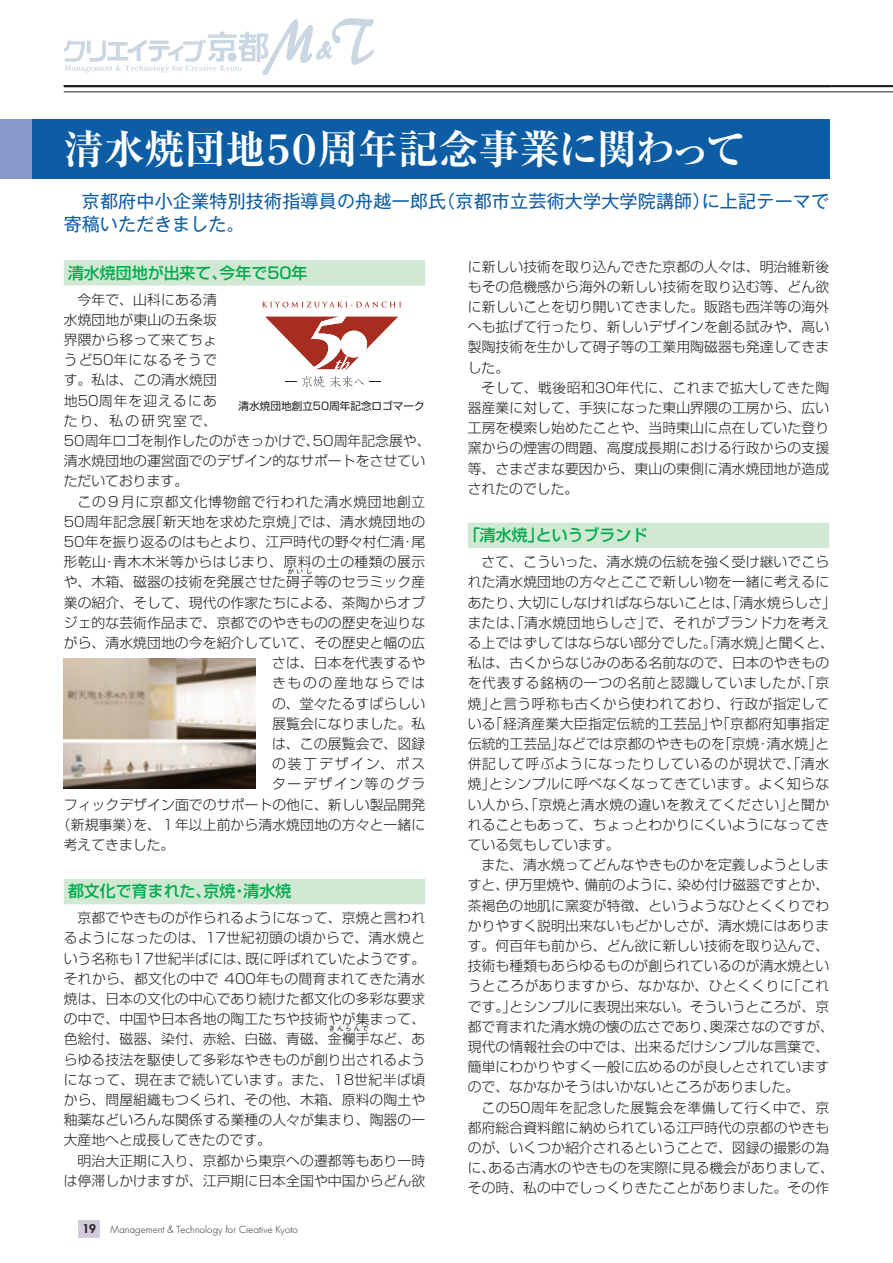
<style>
.page{position:relative;width:893px;height:1263px;background:#fff}
.page>*{position:absolute;margin:0;border:0;box-sizing:border-box;transform-origin:0 0}
.t1{font:40.35px "Ryumin Pr 6 Ex Bold 90 pv RKSJ H";color:#fff}
.t2{font:18px/22.4px "Gothic MB101 Pr 6 Regular 90 pv RKSJ H";letter-spacing:.01em;color:#0d5da5}
.t3{font:15.9px "Shin Go Pr 6 Medium 90 pv RKSJ H";color:#00ab4d}
.t4{font:13.8px/20.2px "Shin Go Pr 6 Light 90 pv RKSJ H";letter-spacing:.005em;color:#231f20;text-align:justify}
.t5{font:13.8px "Shin Go Pr 6 Light 90 pv RKSJ H";letter-spacing:.12em;color:#231f20}
.t6{font:13.8px "Shin Go Pr 6 Light 90 pv RKSJ H";letter-spacing:.135em;color:#231f20}
.t7{font:10.65px "Shin Go Pr 6 Regular 90 pv RKSJ H";color:#231f20}
.t8{font:300 9.6px "Futura";letter-spacing:.01em;color:#231f20}
.t9{font:6.9px "Shin Go Pr 6 Light 90 pv RKSJ H";letter-spacing:.205em;color:#231f20}
.s1{font-weight:800;font-size:11.7px}
</style>
<div class="page">
<div style="left:79px;top:1220px;width:21px;height:17px;background:#d2cbd9"></div>
<hr style="left:64px;top:92px;width:829px;height:1px;background:#231f20">
<hr style="left:64px;top:85px;width:829px;height:2px;background:#231f20">
<svg style="left:64px;top:18px;width:310px;height:58px"></svg>
<div style="left:64px;top:260px;width:361px;height:26px;background:#d1e9d3"></div>
<div style="left:64px;top:879px;width:361px;height:25px;background:#d1e9d3"></div>
<div style="left:468px;top:523px;width:361px;height:25px;background:#d1e9d3"></div>
<img style="left:64px;top:658px;width:191px;height:130px">
<svg style="left:302px;top:376px;width:22px;height:11px"></svg>
<svg style="left:330px;top:376px;width:34px;height:11px"></svg>
<svg style="left:265px;top:317px;width:133px;height:52px"></svg>
<svg style="left:262px;top:302px;width:139px;height:5px"></svg>
<div style="left:0;top:119px;width:829px;height:60px;background:#0d5da5"></div>
<div style="left:0;top:119px;width:32px;height:60px;background:#8799ca"></div>
<h1 class="t1" style="left:64px;top:134px;width:683px">清水焼団地５０周年記念事業に関わって</h1>
<h2 class="t2" style="left:64px;top:193px;width:767px;text-indent:18px">京都府中小企業特別技術指導員の舟越一郎氏（京都市立芸術大学大学院講師）に上記テーマで寄稿いただきました。</h2>
<p class="t3" style="left:68px;top:267px;width:241px">清水焼団地が出来て、今年で50年</p>
<p class="t4" style="left:64px;top:291px;width:368px;text-align:left;text-indent:14px">今年で、山科にある清<br>水焼団地が東山の五条坂<br>界隈から移って来てちょ<br>うど50年になるそうで<br>す。私は、この清水焼団<br>地50周年を迎えるにあ<br>たり、私の研究室で、<br>50周年ロゴを制作したのがきっかけで、50周年記念展や、清水焼団地の運営面でのデザイン的なサポートをさせていただいております。</p>
<p class="t4" style="left:64px;top:493px;width:363px;text-indent:14px">この９月に京都文化博物館で行われた清水焼団地創立50周年記念展「新天地を求めた京焼」では、清水焼団地の50年を振り返るのはもとより、江戸時代の野々村仁清・尾形乾山・青木木米等からはじまり、原料の土の種類の展示や、木箱、磁器の技術を発展させた碍子等のセラミック産</p>
<p class="t7" style="left:239px;top:402px;width:188px">清水焼団地創立50周年記念ロゴマーク</p>
<p class="t9" style="left:287px;top:569px;width:27px">がいし</p>
<p class="t4" style="left:64px;top:594px;width:363px">業の紹介、そして、現代の作家たちによる、茶陶からオブ</p>
<p class="t4" style="left:64px;top:614px;width:363px">ジェ的な芸術作品まで、京都でのやきものの歴史を辿りな</p>
<p class="t4" style="left:64px;top:634px;width:363px">がら、清水焼団地の今を紹介していて、その歴史と幅の広</p>
<p class="t4" style="left:272px;top:655px;width:155px">さは、日本を代表するや</p>
<p class="t5" style="left:272px;top:678px;width:155px">きものの産地ならでは</p>
<p class="t4" style="left:272px;top:695px;width:155px">の、堂々たるすばらしい</p>
<p class="t4" style="left:272px;top:715px;width:155px">展覧会になりました。私</p>
<p class="t4" style="left:272px;top:735px;width:155px">は、この展覧会で、図録</p>
<p class="t6" style="left:272px;top:759px;width:155px">の装丁デザイン、ポス</p>
<p class="t5" style="left:272px;top:779px;width:155px">ターデザイン等のグラ</p>
<p class="t4" style="left:64px;top:796px;width:363px">フィックデザイン面でのサポートの他に、新しい製品開発</p>
<p class="t4" style="left:57px;top:816px;width:370px">（新規事業）を、１年以上前から清水焼団地の方々と一緒に</p>
<p class="t4" style="left:64px;top:836px;width:112px">考えてきました。</p>
<p class="t3" style="left:68px;top:885px;width:225px">都文化で育まれた、京焼・清水焼</p>
<p class="t4" style="left:64px;top:910px;width:363px;text-indent:14px">京都でやきものが作られるようになって、京焼と言われるようになったのは、17世紀初頭の頃からで、清水焼という名称も17世紀半ばには、既に呼ばれていたようです。それから、都文化の中で 400年もの間育まれてきた清水焼は、日本の文化の中心であり続けた都文化の多彩な要求の中で、中国や日本各地の陶工たちや技術やが集まって、色絵付、磁器、染付、赤絵、白磁、青磁、金襴手など、あ</p>
<p class="t9" style="left:329px;top:1026px;width:42px">きんらんで</p>
<p class="t4" style="left:64px;top:1051px;width:363px">らゆる技法を駆使して多彩なやきものが創り出されるようになって、現在まで続いています。また、18世紀半ば頃から、問屋組織もつくられ、その他、木箱、原料の陶土や釉薬などいろんな関係する業種の人々が集まり、陶器の一大産地へと成長してきたのです。</p>
<p class="t4" style="left:64px;top:1152px;width:363px;text-align:right">明治大正期に入り、京都から東京への遷都等もあり一時は停滞しかけますが、江戸期に日本全国や中国からどん欲</p>
<p class="t8" style="left:83px;top:1225px;width:217px"><span class="s1">19</span> Management &amp; Technology for Creative Kyoto</p>
<p class="t4" style="left:468px;top:258px;width:363px">に新しい技術を取り込んできた京都の人々は、明治維新後もその危機感から海外の新しい技術を取り込む等、どん欲に新しいことを切り開いてきました。販路も西洋等の海外へも拡げて行ったり、新しいデザインを創る試みや、高い製陶技術を生かして碍子等の工業用陶磁器も発達してきました。</p>
<p class="t4" style="left:468px;top:379px;width:363px;text-indent:14px">そして、戦後昭和30年代に、これまで拡大してきた陶器産業に対して、手狭になった東山界隈の工房から、広い工房を模索し始めたことや、当時東山に点在していた登り窯からの煙害の問題、高度成長期における行政からの支援等、さまざまな要因から、東山の東側に清水焼団地が造成されたのでした。</p>
<p class="t3" style="left:464px;top:529px;width:185px">「清水焼」というブランド</p>
<p class="t4" style="left:468px;top:554px;width:370px;text-align:left;text-indent:14px">さて、こういった、清水焼の伝統を強く受け継いでこられた清水焼団地の方々とここで新しい物を一緒に考えるにあたり、大切にしなければならないことは、「清水焼らしさ」または、「清水焼団地らしさ」で、それがブランド力を考える上ではずしてはならない部分でした。「清水焼」と聞くと、私は、古くからなじみのある名前なので、日本のやきものを代表する銘柄の一つの名前と認識していましたが、「京焼」と言う呼称も古くから使われており、行政が指定している「経済産業大臣指定伝統的工芸品」や「京都府知事指定伝統的工芸品」などでは京都のやきものを「京焼・清水焼」と併記して呼ぶようになったりしているのが現状で、「清水焼」とシンプルに呼べなくなってきています。よく知らない人から、「京焼と清水焼の違いを教えてください」と聞かれることもあって、ちょっとわかりにくいようになってきている気もしています。</p>
<p class="t4" style="left:468px;top:857px;width:368px;text-align:left;text-indent:14px">また、清水焼ってどんなやきものかを定義しようとしますと、伊万里焼や、備前のように、染め付け磁器ですとか、茶褐色の地肌に窯変が特徴、というようなひとくくりでわかりやすく説明出来ないもどかしさが、清水焼にはあります。何百年も前から、どん欲に新しい技術を取り込んで、技術も種類もあらゆるものが創られているのが清水焼というところがありますから、なかなか、ひとくくりに「これです。」とシンプルに表現出来ない。そういうところが、京都で育まれた清水焼の懐の広さであり、奥深さなのですが、現代の情報社会の中では、出来るだけシンプルな言葉で、簡単にわかりやすく一般に広めるのが良しとされていますので、なかなかそうはいかないところがありました。</p>
<p class="t4" style="left:468px;top:1099px;width:368px;text-align:left;text-indent:14px">この50周年を記念した展覧会を準備して行く中で、京都府総合資料館に納められている江戸時代の京都のやきものが、いくつか紹介されるということで、図録の撮影の為に、ある古清水のやきものを実際に見る機会がありまして、その時、私の中でしっくりきたことがありました。その作</p>
</div>
